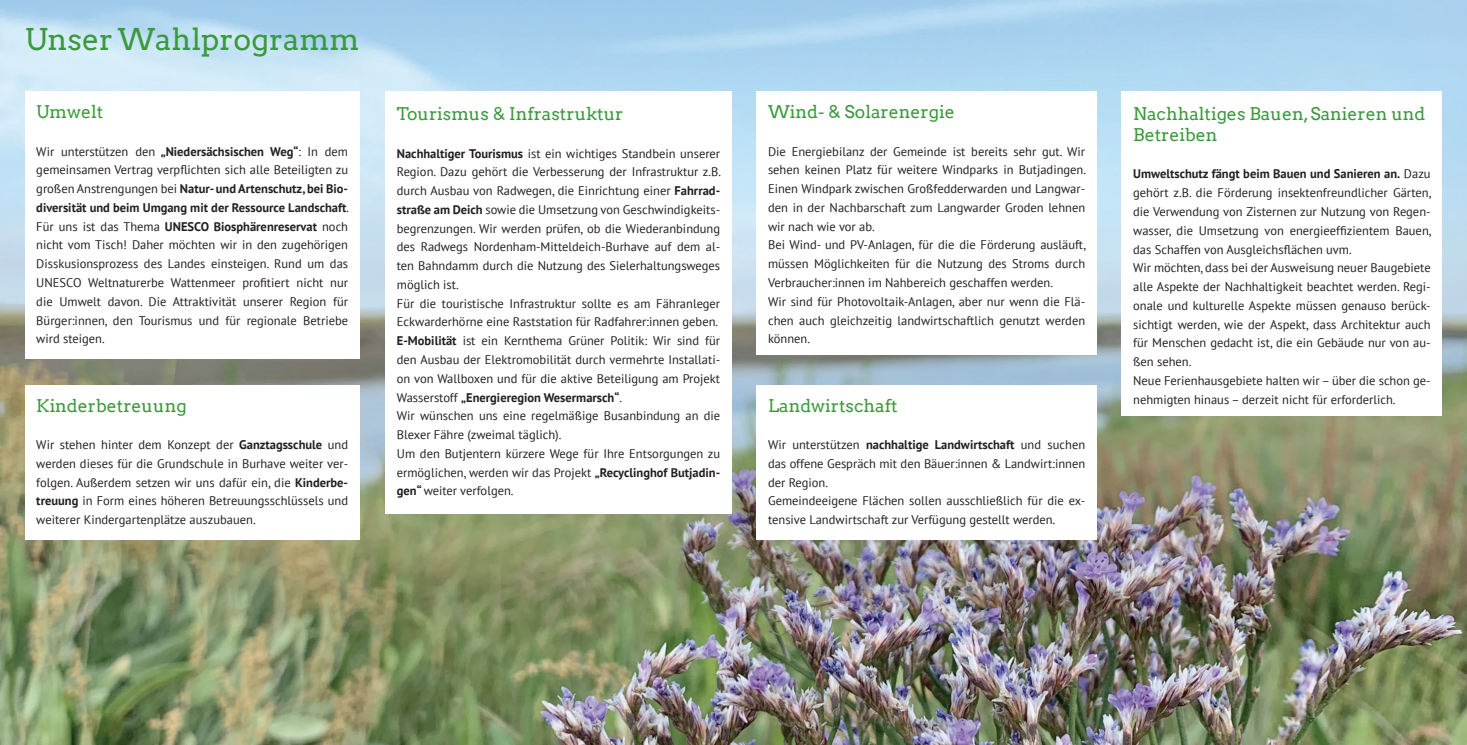
<style>
.page{position:relative;width:1467px;height:745px;background:#fff}
.page>*{position:absolute;margin:0;border:0;box-sizing:border-box;transform-origin:0 0}
.t1{font:30px "Arvo";color:#3a9a3b}
.t2{font:17.5px/21px "Arvo";color:#3a9a3b}
.t3{font:12.5px/18.8px "PT Sans";color:#231f20}
.s1{font-weight:700}
</style>
<div class="page">
<img style="left:0;top:0;width:1467px;height:744px">
<div style="left:25px;top:91px;width:335px;height:267px;background:#fff"></div>
<div style="left:25px;top:385px;width:335px;height:154px;background:#fff"></div>
<div style="left:385px;top:91px;width:347px;height:423px;background:#fff"></div>
<div style="left:756px;top:91px;width:341px;height:263px;background:#fff"></div>
<div style="left:756px;top:385px;width:341px;height:154px;background:#fff"></div>
<div style="left:1122px;top:91px;width:320px;height:324px;background:#fff"></div>
<h1 class="t1" style="left:25px;top:21px;width:336px">Unser Wahlprogramm</h1>
<h2 class="t2" style="left:36px;top:101px;width:69px">Umwelt</h2>
<p class="t3" style="left:36px;top:141px;width:314px;text-align:justify">Wir unterstützen den <span class="s1">„Niedersächsischen Weg“</span>: In dem gemeinsamen Vertrag verpflichten sich alle Beteiligten zu großen Anstrengungen bei <span class="s1">Natur- und Artenschutz, bei Bio&shy;diversität und beim Umgang mit der Ressource Landschaft</span>.<br>Für uns ist das Thema <span class="s1">UNESCO Biosphärenreservat</span> noch nicht vom Tisch! Daher möchten wir in den zugehörigen Disskusionsprozess des Landes einsteigen. Rund um das UNESCO Weltnaturerbe Wattenmeer profitiert nicht nur die Umwelt davon. Die Attraktivität unserer Region für Bürger:innen, den Tourismus und für regionale Betriebe wird steigen.</p>
<h2 class="t2" style="left:36px;top:394px;width:152px">Kinderbetreuung</h2>
<p class="t3" style="left:36px;top:435px;width:313px;text-align:justify">Wir stehen hinter dem Konzept der <span class="s1">Ganztagsschule</span> und werden dieses für die Grundschule in Burhave weiter ver&shy;folgen. Außerdem setzen wir uns dafür ein, die <span class="s1">Kinderbe&shy;treuung</span> in Form eines höheren Betreuungsschlüssels und weiterer Kindergartenplätze auszubauen.</p>
<h2 class="t2" style="left:397px;top:103px;width:228px">Tourismus &amp; Infrastruktur</h2>
<p class="t3" style="left:397px;top:143px;width:326px"><span class="s1">Nachhaltiger Tourismus</span> ist ein wichtiges Standbein unserer Region. Dazu gehört die Verbesserung der Infrastruktur z.B. durch Ausbau von Radwegen, die Einrichtung einer <span class="s1">Fahrrad&shy;straße am Deich</span> sowie die Umsetzung von Geschwindigkeits&shy;begrenzungen. Wir werden prüfen, ob die Wiederanbindung des Radwegs Nordenham-Mitteldeich-Burhave auf dem al&shy;ten Bahndamm durch die Nutzung des Sielerhaltungsweges möglich ist.<br>Für die touristische Infrastruktur sollte es am Fähranleger Eckwarderhörne eine Raststation für Radfahrer:innen geben.<br><span class="s1">E-Mobilität</span> ist ein Kernthema Grüner Politik: Wir sind für den Ausbau der Elektromobilität durch vermehrte Installati&shy;on von Wallboxen und für die aktive Beteiligung am Projekt Wasserstoff <span class="s1">„Energieregion Wesermarsch“</span>.<br>Wir wünschen uns eine regelmäßige Busanbindung an die Blexer Fähre (zweimal täglich).<br>Um den Butjentern kürzere Wege für Ihre Entsorgungen zu ermöglichen, werden wir das Projekt <span class="s1">„Recyclinghof Butjadin&shy;gen“</span> weiter verfolgen.</p>
<h2 class="t2" style="left:768px;top:101px;width:188px">Wind- &amp; Solarenergie</h2>
<p class="t3" style="left:768px;top:141px;width:320px">Die Energiebilanz der Gemeinde ist bereits sehr gut. Wir sehen keinen Platz für weitere Windparks in Butjadingen.<br>Einen Windpark zwischen Großfedderwarden und Langwar&shy;den in der Nachbarschaft zum Langwarder Groden lehnen wir nach wie vor ab.<br>Bei Wind- und PV-Anlagen, für die die Förderung ausläuft, müssen Möglichkeiten für die Nutzung des Stroms durch Verbraucher:innen im Nahbereich geschaffen werden.<br>Wir sind für Photovoltaik-Anlagen, aber nur wenn die Flä&shy;chen auch gleichzeitig landwirtschaftlich genutzt werden können.</p>
<h2 class="t2" style="left:768px;top:394px;width:131px">Landwirtschaft</h2>
<p class="t3" style="left:768px;top:435px;width:319px">Wir unterstützen <span class="s1">nachhaltige Landwirtschaft</span> und suchen das offene Gespräch mit den Bäuer:innen &amp; Landwirt:innen der Region.<br>Gemeindeeigene Flächen sollen ausschließlich für die ex&shy;tensive Landwirtschaft zur Verfügung gestellt werden.</p>
<h2 class="t2" style="left:1133px;top:103px;width:294px">Nachhaltiges Bauen, Sanieren und<br>Betreiben</h2>
<p class="t3" style="left:1133px;top:164px;width:300px"><span class="s1">Umweltschutz fängt beim Bauen und Sanieren an.</span> Dazu gehört z.B. die Förderung insektenfreundlicher Gärten, die Verwendung von Zisternen zur Nutzung von Regen&shy;wasser, die Umsetzung von energieeffizientem Bauen, das Schaffen von Ausgleichsflächen uvm.<br>Wir möchten, dass bei der Ausweisung neuer Baugebiete alle Aspekte der Nachhaltigkeit beachtet werden. Regi&shy;onale und kulturelle Aspekte müssen genauso berück&shy;sichtigt werden, wie der Aspekt, dass Architektur auch für Menschen gedacht ist, die ein Gebäude nur von au&shy;ßen sehen.<br>Neue Ferienhausgebiete halten wir – über die schon ge&shy;nehmigten hinaus – derzeit nicht für erforderlich.</p>
</div>
